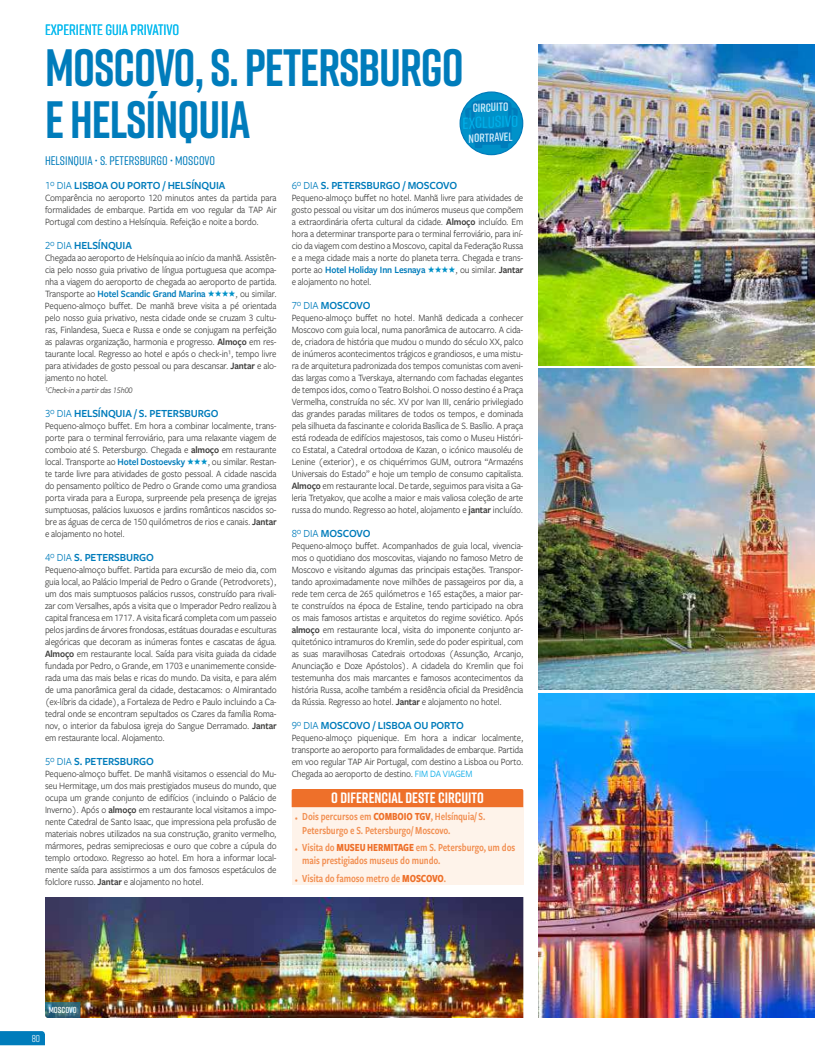
<style>
.page{position:relative;width:815px;height:1063px;background:#fff}
.page>*{position:absolute;margin:0;border:0;box-sizing:border-box;transform-origin:0 0}
.t1{font:700 52.5px/52.5px "Rift";letter-spacing:-.02em;color:#007cbb;scale:.93 1}
.t2{font:500 15.88px "Rift";color:#00b1eb}
.t3{font:700 15px "Rift";color:#fff}
.t4{font:500 15px "Rift";color:#0bbbef}
.t5{font:500 12.5px "Rift";color:#007cbb}
.t6{font:600 11.75px "Rift";color:#d4edfc}
.t7{font:600 11.25px "Freight Sans Pro";letter-spacing:-.01em;color:#007cbb;scale:.95 1}
.t8{font:11.25px/13.5px "Freight Sans Cnd Pro Semi";letter-spacing:-.01em;color:#f29053;scale:.9 1}
.t9{font:10px/12px "Freight Sans Pro";letter-spacing:-.015em;color:#3c3c3b;text-align:justify;scale:.93 1}
.t10{font:10px "Rift";color:#fff}
.t11{font:italic 8.75px "Freight Sans Pro";letter-spacing:-.015em;color:#3c3c3b;scale:.93 1}
.t12{font:600 8.75px "Rift";color:#fff}
.s1{font-weight:400}
.s2{font-weight:600;color:#007cbb}
.s3{font-family:"Stars";font-size:7.5px;color:#0092c9}
.s4{font-weight:600}
.s5{color:#00a8e7}
.s6{font-family:"Freight Sans Cnd Pro";font-size:6.25px}
.s7{font-family:"Freight Sans Cnd Pro";font-weight:700;color:#ee702a}
</style>
<div class="page">
<svg style="left:0;top:1031px;width:45px;height:14px"></svg>
<div style="left:292px;top:807px;width:231px;height:78px;background:#fef3ea"></div>
<div style="left:292px;top:789px;width:231px;height:18px;background:#ee702a"></div>
<img style="left:538px;top:45px;width:277px;height:321px">
<img style="left:538px;top:693px;width:277px;height:325px">
<img style="left:538px;top:369px;width:277px;height:320px">
<img style="left:45px;top:897px;width:478px;height:121px">
<svg style="left:45px;top:1002px;width:35px;height:16px"></svg>
<div style="left:460px;top:92px;width:63px;height:63px;background:#0092c9;border-radius:50%"></div>
<div style="left:460px;top:91px;width:63px;height:64px;border:1px solid #007cbb;border-radius:50%"></div>
<svg style="left:465px;top:100px;width:53px;height:48px"></svg>
<h3 class="t4" style="left:45px;top:20px;width:136px">EXPERIENTE GUIA PRIVATIVO</h3>
<h1 class="t1" style="left:45px;top:40px;width:452px">MOSCOVO, S. PETERSBURGO<br>E HELSÍNQUIA</h1>
<p class="t6" style="left:472px;top:100px;width:37px;rotate:-3deg">circuito</p>
<p class="t6" style="left:468px;top:130px;width:46px;rotate:-3deg">NORTRAVEL</p>
<h2 class="t2" style="left:462px;top:112px;width:57px;rotate:-3deg">exclusivo</h2>
<p class="t5" style="left:45px;top:152px;width:172px">HELSINQUIA • S. PETERSBURGO • MOSCOVO</p>
<p class="t7" style="left:45px;top:178px;width:191px"><span class="s1">1º DIA</span> LISBOA OU PORTO / HELSÍNQUIA</p>
<p class="t9" style="left:45px;top:191px;width:251px">Comparência no aeroporto 120 minutos antes da partida para formalidades de embarque. Partida em voo regular da TAP Air Portugal com destino a Helsínquia. Refeição e noite a bordo.</p>
<p class="t7" style="left:45px;top:238px;width:93px"><span class="s1">2º DIA</span> HELSÍNQUIA</p>
<p class="t9" style="left:45px;top:251px;width:251px">Chegada ao aeroporto de Helsínquia ao início da manhã. Assistên&shy;cia pelo nosso guia privativo de língua portuguesa que acompa&shy;nha a viagem do aeroporto de chegada ao aeroporto de partida.<br>Transporte ao <span class="s2">Hotel Scandic Grand Marina</span> <span class="s3">****</span>, ou similar.<br>Pequeno-almoço buffet. De manhã breve visita a pé orientada pelo nosso guia privativo, nesta cidade onde se cruzam 3 cultu&shy;ras, Finlandesa, Sueca e Russa e onde se conjugam na perfeição as palavras organização, harmonia e progresso. <span class="s4">Almoço</span> em res&shy;taurante local. Regresso ao hotel e após o check-in¹, tempo livre para atividades de gosto pessoal ou para descansar. <span class="s4">Jantar</span> e alo&shy;jamento no hotel.</p>
<p class="t11" style="left:45px;top:384px;width:96px">¹Check-in a partir das 15h00</p>
<p class="t7" style="left:45px;top:406px;width:184px"><span class="s1">3º DIA</span> HELSÍNQUIA / S. PETERSBURGO</p>
<p class="t9" style="left:45px;top:419px;width:251px">Pequeno-almoço buffet. Em hora a combinar localmente, trans&shy;porte para o terminal ferroviário, para uma relaxante viagem de comboio até S. Petersburgo. Chegada e <span class="s4">almoço</span> em restaurante local. Transporte ao <span class="s2">Hotel Dostoevsky</span> <span class="s3">***</span>, ou similar. Restan&shy;te tarde livre para atividades de gosto pessoal. A cidade nascida do pensamento político de Pedro o Grande como uma grandiosa porta virada para a Europa, surpreende pela presença de igrejas sumptuosas, palácios luxuosos e jardins românticos nascidos so&shy;bre as águas de cerca de 150 quilómetros de rios e canais. <span class="s4">Jantar </span>e alojamento no hotel.</p>
<p class="t7" style="left:45px;top:550px;width:116px"><span class="s1">4º DIA</span> S. PETERSBURGO</p>
<p class="t9" style="left:45px;top:563px;width:251px">Pequeno-almoço buffet. Partida para excursão de meio dia, com guia local, ao Palácio Imperial de Pedro o Grande (Petrodvorets), um dos mais sumptuosos palácios russos, construído para rivali&shy;zar com Versalhes, após a visita que o Imperador Pedro realizou à capital francesa em 1717. A visita ficará completa com um passeio pelos jardins de árvores frondosas, estátuas douradas e esculturas alegóricas que decoram as inúmeras fontes e cascatas de água.<br><span class="s4">Almoço</span> em restaurante local. Saída para visita guiada da cidade fundada por Pedro, o Grande, em 1703 e unanimemente conside&shy;rada uma das mais belas e ricas do mundo. Da visita, e para além de uma panorâmica geral da cidade, destacamos: o Almirantado (ex-líbris da cidade), a Fortaleza de Pedro e Paulo incluindo a Ca&shy;tedral onde se encontram sepultados os Czares da família Roma&shy;nov, o interior da fabulosa igreja do Sangue Derramado. <span class="s4">Jantar </span>em restaurante local. Alojamento.</p>
<p class="t7" style="left:45px;top:754px;width:116px"><span class="s1">5º DIA</span> S. PETERSBURGO</p>
<p class="t9" style="left:45px;top:767px;width:251px">Pequeno-almoço buffet. De manhã visitamos o essencial do Mu&shy;seu Hermitage, um dos mais prestigiados museus do mundo, que ocupa um grande conjunto de edifícios (incluindo o Palácio de Inverno). Após o <span class="s4">almoço</span> em restaurante local visitamos a impo&shy;nente Catedral de Santo Isaac, que impressiona pela profusão de materiais nobres utilizados na sua construção, granito vermelho, mármores, pedras semipreciosas e ouro que cobre a cúpula do templo ortodoxo. Regresso ao hotel. Em hora a informar local&shy;mente saída para assistirmos a um dos famosos espetáculos de folclore russo. <span class="s4">Jantar</span> e alojamento no hotel.</p>
<p class="t7" style="left:292px;top:178px;width:176px"><span class="s1">6º DIA</span> S. PETERSBURGO / MOSCOVO</p>
<p class="t9" style="left:292px;top:191px;width:251px">Pequeno-almoço buffet no hotel. Manhã livre para atividades de gosto pessoal ou visitar um dos inúmeros museus que compõem a extraordinária oferta cultural da cidade. <span class="s4">Almoço</span> incluído. Em hora a determinar transporte para o terminal ferroviário, para iní&shy;cio da viagem com destino a Moscovo, capital da Federação Russa e a mega cidade mais a norte do planeta terra. Chegada e trans&shy;porte ao <span class="s2">Hotel Holiday Inn Lesnaya</span> <span class="s3">****</span>, ou similar. <span class="s4">Jantar </span>e alojamento no hotel.</p>
<p class="t7" style="left:292px;top:298px;width:84px"><span class="s1">7º DIA</span> MOSCOVO</p>
<p class="t9" style="left:292px;top:311px;width:251px">Pequeno-almoço buffet no hotel. Manhã dedicada a conhecer Moscovo com guia local, numa panorâmica de autocarro. A cida&shy;de, criadora de história que mudou o mundo do século XX, palco de inúmeros acontecimentos trágicos e grandiosos, e uma mistu&shy;ra de arquitetura padronizada dos tempos comunistas com aveni&shy;das largas como a Tverskaya, alternando com fachadas elegantes de tempos idos, como o Teatro Bolshoi. O nosso destino é a Praça Vermelha, construída no séc. XV por Ivan III, cenário privilegiado das grandes paradas militares de todos os tempos, e dominada pela silhueta da fascinante e colorida Basílica de S. Basílio. A praça está rodeada de edifícios majestosos, tais como o Museu Históri&shy;co Estatal, a Catedral ortodoxa de Kazan, o icónico mausoléu de Lenine (exterior), e os chiquérrimos GUM, outrora “Armazéns Universais do Estado” e hoje um templo de consumo capitalista.<br><span class="s4">Almoço</span> em restaurante local. De tarde, seguimos para visita a Ga&shy;leria Tretyakov, que acolhe a maior e mais valiosa coleção de arte russa do mundo. Regresso ao hotel, alojamento e <span class="s4">jantar</span> incluído.</p>
<p class="t7" style="left:292px;top:526px;width:84px"><span class="s1">8º DIA</span> MOSCOVO</p>
<p class="t9" style="left:292px;top:539px;width:251px">Pequeno-almoço buffet. Acompanhados de guia local, vivencia&shy;mos o quotidiano dos moscovitas, viajando no famoso Metro de Moscovo e visitando algumas das principais estações. Transpor&shy;tando aproximadamente nove milhões de passageiros por dia, a rede tem cerca de 265 quilómetros e 165 estações, a maior par&shy;te construídos na época de Estaline, tendo participado na obra os mais famosos artistas e arquitetos do regime soviético. Após <span class="s4">almoço</span> em restaurante local, visita do imponente conjunto ar&shy;quitetónico intramuros do Kremlin, sede do poder espiritual, com as suas maravilhosas Catedrais ortodoxas (Assunção, Arcanjo, Anunciação e Doze Apóstolos). A cidadela do Kremlin que foi testemunha dos mais marcantes e famosos acontecimentos da história Russa, acolhe também a residência oficial da Presidência da Rússia. Regresso ao hotel. <span class="s4">Jantar</span> e alojamento no hotel.</p>
<p class="t7" style="left:292px;top:718px;width:183px"><span class="s1">9º DIA</span> MOSCOVO / LISBOA OU PORTO</p>
<p class="t9" style="left:292px;top:731px;width:251px">Pequeno-almoço piquenique. Em hora a indicar localmente, transporte ao aeroporto para formalidades de embarque. Partida em voo regular TAP Air Portugal, com destino a Lisboa ou Porto.<br>Chegada ao aeroporto de destino. <span class="s5">FIM DA VIAGEM</span></p>
<h3 class="t3" style="left:331px;top:787px;width:154px">O DIFERENCIAL DESTE CIRCUITO</h3>
<p class="t8" style="left:302px;top:810px;width:205px;text-indent:-7px"><span class="s6">•</span> Dois percursos em <span class="s7">COMBOIO TGV</span>, Helsínquia/ S.<br>Petersburgo e S. Petersburgo/ Moscovo.</p>
<p class="t8" style="left:302px;top:840px;width:238px;text-indent:-7px"><span class="s6">•</span> Visita do <span class="s7">MUSEU HERMITAGE</span> em S. Petersburgo, um dos mais prestigiados museus do mundo.</p>
<p class="t8" style="left:295px;top:871px;width:169px"><span class="s6">•</span> Visita do famoso metro de <span class="s7">MOSCOVO</span>.</p>
<p class="t10" style="left:32px;top:1031px;width:10px">80</p>
<p class="t12" style="left:49px;top:1004px;width:30px">MOSCOVO</p>
</div>
